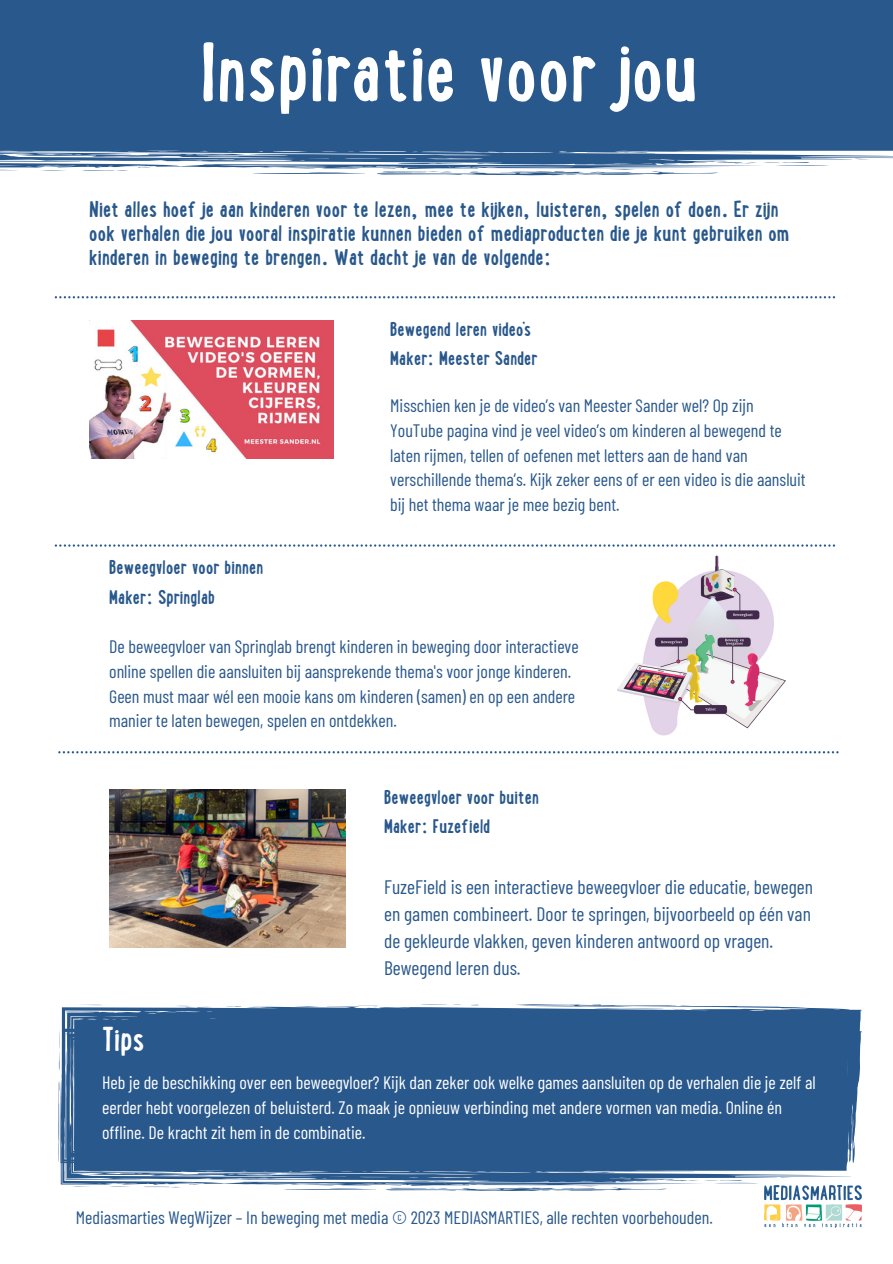
<style>
.page{position:relative;width:893px;height:1264px;background:#fff}
.page>*{position:absolute;margin:0;border:0;box-sizing:border-box;transform-origin:0 0}
.t1{font:700 89.85px "Lunch Box";color:#fff}
.t2{font:700 35.25px "Lunch Box";color:#fff}
.t3{font:700 24px/23.5px "Lunch Box";color:#29588c}
.t4{font:700 21px/29.2px "Lunch Box";color:#29588c}
.t5{font:19.5px/27px "Barlow Condensed";color:#29588c}
.t6{font:18px/24.8px "Barlow Condensed";color:#29588c}
.t7{font:18px/24.8px "Barlow Condensed";color:#fff}
</style>
<div class="page">
<div style="left:0;top:0;width:892px;height:168px;background:#29588c"></div>
<div style="left:0;top:30px;width:80px;height:132px;background:#29588c"></div>
<svg style="left:41px;top:170px;width:25px;height:1px"></svg>
<svg style="left:0;top:170px;width:18px;height:1px"></svg>
<svg style="left:854px;top:159px;width:16px;height:1px"></svg>
<svg style="left:82px;top:170px;width:46px;height:1px"></svg>
<svg style="left:252px;top:162px;width:577px;height:14px"></svg>
<svg style="left:586px;top:152px;width:69px;height:1px"></svg>
<svg style="left:137px;top:167px;width:14px;height:1px"></svg>
<svg style="left:55px;top:296px;width:780px;height:2px"></svg>
<img style="left:764px;top:1185px;width:96px;height:42px">
<svg style="left:58px;top:751px;width:780px;height:2px"></svg>
<img style="left:617px;top:555px;width:168px;height:180px">
<svg style="left:61px;top:1004px;width:800px;height:21px;background:#4d749f"></svg>
<svg style="left:295px;top:1005px;width:25px;height:1px"></svg>
<svg style="left:671px;top:1008px;width:15px;height:1px"></svg>
<svg style="left:76px;top:1004px;width:27px;height:1px"></svg>
<svg style="left:175px;top:1005px;width:37px;height:2px"></svg>
<svg style="left:226px;top:1006px;width:16px;height:1px"></svg>
<svg style="left:418px;top:1004px;width:42px;height:1px"></svg>
<svg style="left:358px;top:1005px;width:20px;height:2px"></svg>
<svg style="left:592px;top:1004px;width:71px;height:5px"></svg>
<div style="left:61px;top:1025px;width:800px;height:160px;background:#29588c"></div>
<svg style="left:295px;top:1027px;width:25px;height:1px"></svg>
<svg style="left:671px;top:1030px;width:16px;height:1px"></svg>
<svg style="left:779px;top:1177px;width:13px;height:1px"></svg>
<svg style="left:226px;top:1027px;width:16px;height:1px"></svg>
<svg style="left:418px;top:1025px;width:43px;height:2px"></svg>
<svg style="left:358px;top:1026px;width:20px;height:3px"></svg>
<svg style="left:592px;top:1025px;width:71px;height:5px"></svg>
<svg style="left:58px;top:1026px;width:154px;height:161px;background:#3a6595"></svg>
<svg style="left:281px;top:1158px;width:477px;height:33px"></svg>
<img style="left:109px;top:789px;width:236px;height:158px">
<svg style="left:55px;top:544px;width:780px;height:2px"></svg>
<img style="left:89px;top:321px;width:244px;height:137px">
<h1 class="t1" style="left:201px;top:39px;width:498px">Inspiratie voor jou</h1>
<p class="t3" style="left:89px;top:201px;width:702px">Niet alles hoef je aan kinderen voor te lezen, mee te kijken, luisteren, spelen of doen. Er zijn ook verhalen die jou vooral inspiratie kunnen bieden of mediaproducten die je kunt gebruiken om kinderen in beweging te brengen. Wat dacht je van de volgende:</p>
<p class="t4" style="left:390px;top:317px;width:149px">Bewegend leren video’s<br>Maker: Meester Sander</p>
<p class="t6" style="left:390px;top:392px;width:417px">Misschien ken je de video’s van Meester Sander wel? Op zijn YouTube pagina vind je veel video’s om kinderen al bewegend te laten rijmen, tellen of oefenen met letters aan de hand van verschillende thema’s. Kijk zeker eens of er een video is die aansluit bij het thema waar je mee bezig bent.</p>
<p class="t4" style="left:109px;top:555px;width:156px">Beweegvloer voor binnen<br>Maker: Springlab</p>
<p class="t6" style="left:109px;top:633px;width:471px">De beweegvloer van Springlab brengt kinderen in beweging door interactieve online spellen die aansluiten bij aansprekende thema's voor jonge kinderen.<br>Geen must maar wél een mooie kans om kinderen (samen) en op een andere manier te laten bewegen, spelen en ontdekken.</p>
<p class="t4" style="left:384px;top:785px;width:156px">Beweegvloer voor buiten<br>Maker: Fuzefield</p>
<h2 class="t2" style="left:102px;top:1026px;width:44px">Tips</h2>
<p class="t5" style="left:384px;top:872px;width:430px">FuzeField is een interactieve beweegvloer die educatie, bewegen en gamen combineert. Door te springen, bijvoorbeeld op één van de gekleurde vlakken, geven kinderen antwoord op vragen.<br>Bewegend leren dus.</p>
<p class="t7" style="left:102px;top:1069px;width:715px">Heb je de beschikking over een beweegvloer? Kijk dan zeker ook welke games aansluiten op de verhalen die je zelf al eerder hebt voorgelezen of beluisterd. Zo maak je opnieuw verbinding met andere vormen van media. Online én offline. De kracht zit hem in de combinatie.</p>
<p class="t6" style="left:76px;top:1203px;width:638px">Mediasmarties WegWijzer – In beweging met media © 2023 MEDIASMARTIES, alle rechten voorbehouden.</p>
</div>
